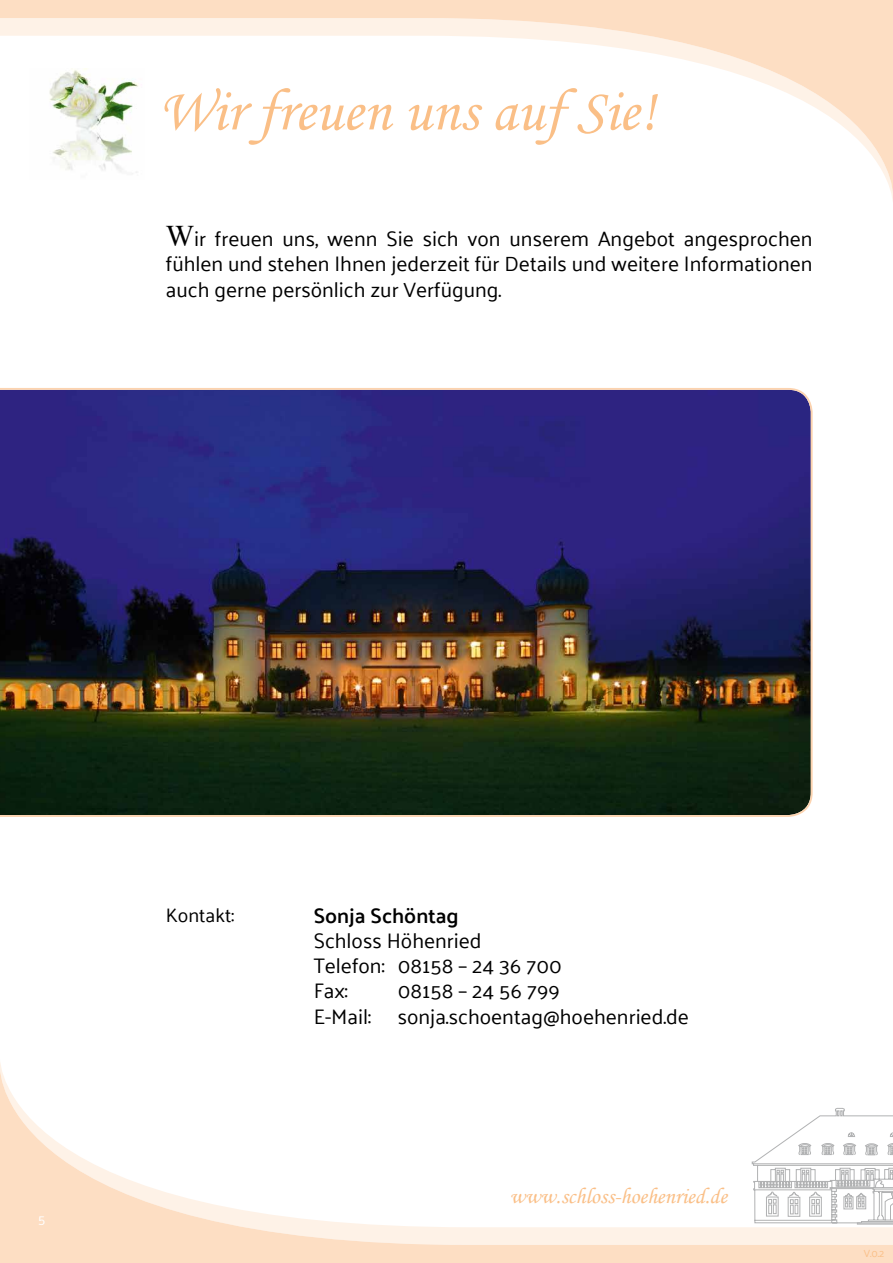
<style>
.page{position:relative;width:893px;height:1263px;background:#fff}
.page>*{position:absolute;margin:0;border:0;box-sizing:border-box;transform-origin:0 0}
.t1{font:60px "Monotype Corsiva";color:#fabf87}
.t2{font:22.5px "Monotype Corsiva";color:#fabf87}
.t3{font:21px/25.2px "Palanquin";color:#000}
.t4{font:600 21px "Palanquin";color:#000}
.t5{font:19.5px "Palanquin";color:#000}
.t6{font:13.5px "Palanquin";color:#fff}
.t7{font:10.5px "Palanquin";color:#fabf87}
.s1{font-family:"Times New Roman";font-size:30px}
</style>
<div class="page">
<svg style="left:0;top:0;width:893px;height:194px"></svg>
<svg style="left:0;top:1069px;width:893px;height:194px"></svg>
<svg style="left:751px;top:1108px;width:142px;height:116px"></svg>
<img style="left:30px;top:69px;width:115px;height:110px">
<img style="left:0;top:388px;width:813px;height:429px">
<h1 class="t1" style="left:159px;top:75px;width:498px">Wir freuen uns auf Sie!</h1>
<p class="t3" style="left:166px;top:226px;width:648px;text-align:justify"><span class="s1">W</span>ir freuen uns, wenn Sie sich von unserem Angebot angesprochen fühlen und stehen Ihnen jederzeit für Details und weitere Informationen auch gerne persönlich zur Verfügung.</p>
<p class="t6" style="left:38px;top:1212px;width:9px">5</p>
<p class="t5" style="left:166px;top:903px;width:70px">Kontakt:</p>
<p class="t4" style="left:314px;top:903px;width:147px">Sonja Schöntag</p>
<p class="t3" style="left:314px;top:928px;width:250px">Schloss Höhenried<br>Telefon: 08158 – 24 36 700<br>Fax:</p>
<p class="t3" style="left:398px;top:978px;width:164px">08158 – 24 56 799</p>
<p class="t3" style="left:314px;top:1004px;width:59px">E-Mail:</p>
<p class="t3" style="left:398px;top:1004px;width:293px">sonja.schoentag@hoehenried.de</p>
<p class="t2" style="left:510px;top:1183px;width:219px">www.schloss-hoehenried.de</p>
<p class="t7" style="left:864px;top:1247px;width:22px">V.0.2</p>
</div>
